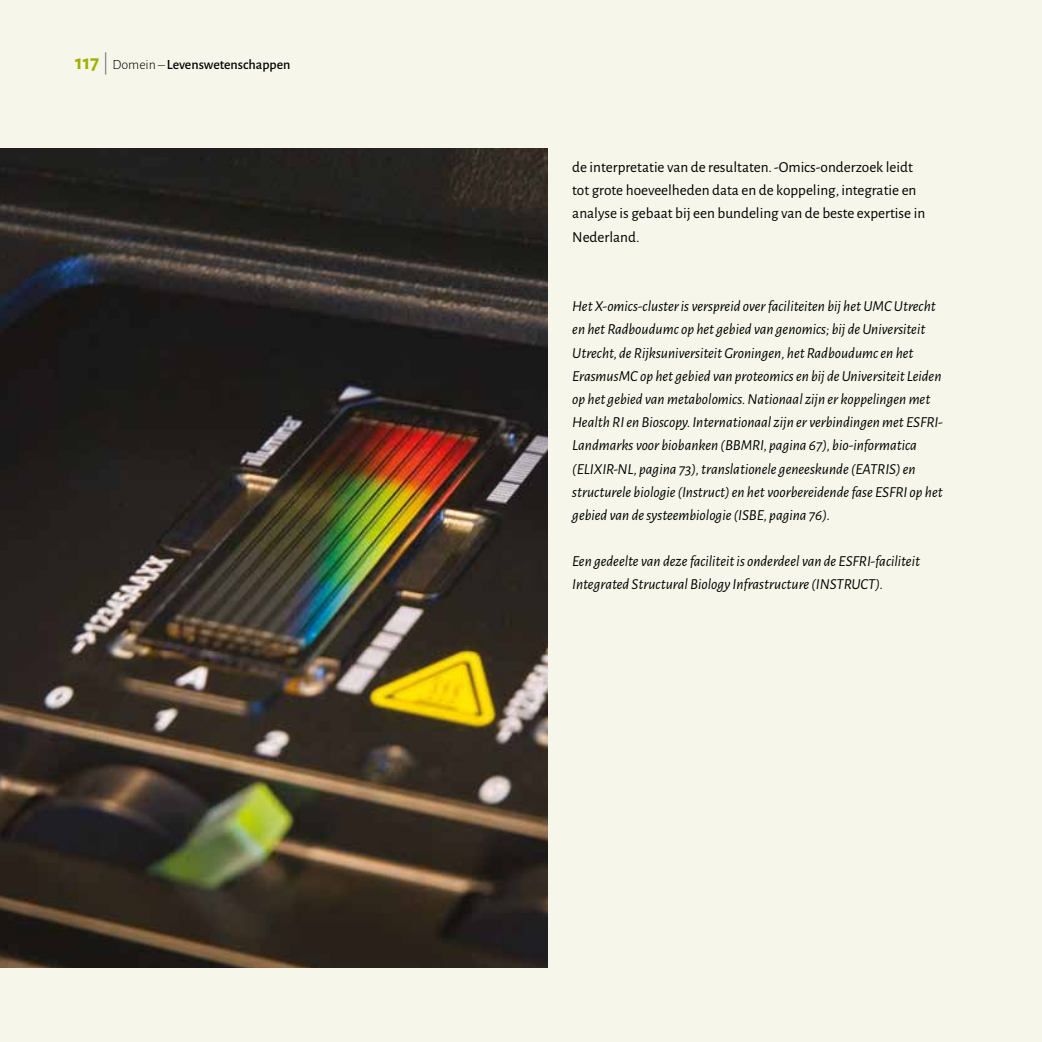
<style>
.page{position:relative;width:1042px;height:1042px;background:#f6f7ea}
.page>*{position:absolute;margin:0;border:0;box-sizing:border-box;transform-origin:0 0}
.t1{font:italic 15.4px/23.1px "Alegreya Sans";color:#000}
.t2{font:15.4px/23.1px "Alegreya Sans";color:#000}
.t3{font:500 14px "Alegreya Sans";color:#000}
.s1{font-weight:700;font-size:21px;color:#a3af00}
.s2{font-weight:300;font-size:21px;color:#646363}
.s3{font-weight:300}
</style>
<div class="page">
<img style="left:0;top:149px;width:547px;height:818px">
<p class="t3" style="left:75px;top:55px;width:217px"><span class="s1">117</span> <span class="s2">|</span> <span class="s3">Domein –</span> Levenswetenschappen</p>
<p class="t2" style="left:572px;top:155px;width:354px">de interpretatie van de resultaten. -Omics-onderzoek leidt tot grote hoeveelheden data en de koppeling, integratie en analyse is gebaat bij een bundeling van de beste expertise in Nederland.</p>
<p class="t1" style="left:572px;top:294px;width:372px">Het X-omics-cluster is verspreid over faciliteiten bij het UMC Utrecht en het Radboudumc op het gebied van genomics; bij de Universiteit Utrecht, de Rijksuniversiteit Groningen, het Radboudumc en het ErasmusMC op het gebied van proteomics en bij de Universiteit Leiden op het gebied van metabolomics. Nationaal zijn er koppelingen met Health RI en Bioscopy. Internationaal zijn er verbindingen met ESFRI-Landmarks voor biobanken (BBMRI, pagina 67), bio-informatica (ELIXIR-NL, pagina 73), translationele geneeskunde (EATRIS) en structurele biologie (Instruct) en het voorbereidende fase ESFRI op het gebied van de systeembiologie (ISBE, pagina 76).</p>
<p class="t1" style="left:572px;top:549px;width:349px">Een gedeelte van deze faciliteit is onderdeel van de ESFRI-faciliteit<br>Integrated Structural Biology Infrastructure (INSTRUCT).</p>
</div>
